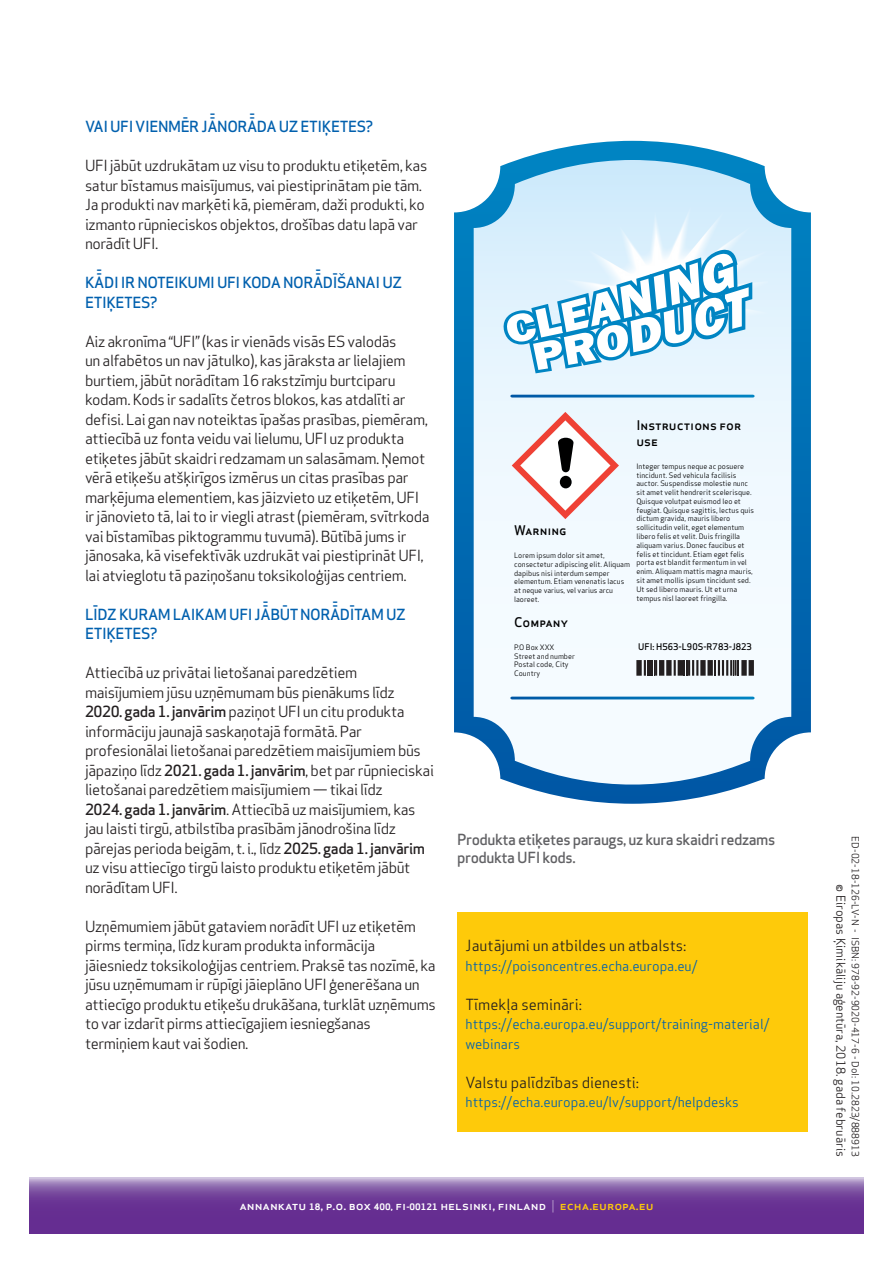
<style>
.page{position:relative;width:893px;height:1263px;background:#fff}
.page>*{position:absolute;margin:0;border:0;box-sizing:border-box;transform-origin:0 0}
.Bodytext{font:15px/19.5px "Apex Sans";letter-spacing:-.03em;color:#231f20}
.Headline_2_CAPS_blue{font:500 15px/19.5px "Apex Sans";letter-spacing:-.03em;color:#0160ae}
.Bodytext-2{font:15px "Apex Sans";color:#231f20}
.Table_Lead_row_2{font:500 15px/18px "Apex Sans";letter-spacing:-.03em;color:#616164}
.Bodytext-3{font:13.5px/19.5px "Apex Sans";color:#0160ae}
.t1{font:500 13.05px/15.6px "Apex Sans";color:#000}
.t2{font:500 12.15px "Apex Sans";color:#fff;scale:1.08 1}
.t3{font:12px "Apex Sans";color:#231f20}
.t4{font:9.75px "Apex Sans";color:#231f20}
.t5{font:500 9px "Apex Sans";color:#000}
.t6{font:7.35px/8.9px "Apex Sans";color:#000}
.s1{font-weight:500}
.s2{font-weight:700;font-size:8.7px}
.s3{font-weight:700;font-size:8.25px}
.s4{font-weight:300}
.s5{color:#feca0a}
</style>
<div class="page">
<svg style="left:30px;top:1178px;width:833px;height:55px;background:#75459c"></svg>
<div style="left:457px;top:912px;width:351px;height:219px;background:#feca0a"></div>
<svg style="left:454px;top:141px;width:357px;height:663px"></svg>
<svg style="left:474px;top:160px;width:317px;height:631px"></svg>
<svg style="left:512px;top:412px;width:107px;height:107px"></svg>
<div style="left:560px;top:476px;width:12px;height:12px;background:#000;border-radius:50%"></div>
<div style="left:741px;top:660px;width:6px;height:16px;background:#231f20"></div>
<svg style="left:748px;top:660px;width:6px;height:16px"></svg>
<svg style="left:636px;top:660px;width:104px;height:16px"></svg>
<hr style="left:512px;top:395px;width:241px;height:2px;background:#fff">
<hr style="left:512px;top:697px;width:241px;height:2px;background:#fff">
<img style="left:551px;top:207px;width:216px;height:166px">
<svg style="left:503px;top:250px;width:249px;height:123px"></svg>
<p class="Headline_2_CAPS_blue" style="left:85px;top:115px;width:290px">VAI UFI VIENMĒR JĀNORĀDA UZ ETIĶETES?</p>
<p class="Bodytext" style="left:85px;top:154px;width:344px">UFI jābūt uzdrukātam uz visu to produktu etiķetēm, kas satur bīstamus maisījumus, vai piestiprinātam pie tām.<br>Ja produkti nav marķēti kā, piemēram, daži produkti, ko izmanto rūpnieciskos objektos, drošības datu lapā var norādīt UFI.</p>
<p class="Headline_2_CAPS_blue" style="left:85px;top:271px;width:318px">KĀDI IR NOTEIKUMI UFI KODA NORĀDĪŠANAI UZ<br>ETIĶETES?</p>
<p class="Bodytext" style="left:85px;top:330px;width:346px">Aiz akronīma “UFI” (kas ir vienāds visās ES valodās<br>un alfabētos un nav jātulko), kas jāraksta ar lielajiem burtiem, jābūt norādītam 16 rakstzīmju burtciparu kodam. Kods ir sadalīts četros blokos, kas atdalīti ar defisi. Lai gan nav noteiktas īpašas prasības, piemēram, attiecībā uz fonta veidu vai lielumu, UFI uz produkta etiķetes jābūt skaidri redzamam un salasāmam. Ņemot vērā etiķešu atšķirīgos izmērus un citas prasības par marķējuma elementiem, kas jāizvieto uz etiķetēm, UFI ir jānovieto tā, lai to ir viegli atrast (piemēram, svītrkoda vai bīstamības piktogrammu tuvumā). Būtībā jums ir jānosaka, kā visefektīvāk uzdrukāt vai piestiprināt UFI, lai atvieglotu tā paziņošanu toksikoloģijas centriem.</p>
<p class="Headline_2_CAPS_blue" style="left:85px;top:602px;width:322px">LĪDZ KURAM LAIKAM UFI JĀBŪT NORĀDĪTAM UZ<br>ETIĶETES?</p>
<p class="Bodytext" style="left:85px;top:661px;width:351px">Attiecībā uz privātai lietošanai paredzētiem maisījumiem jūsu uzņēmumam būs pienākums līdz <span class="s1">2020. gada 1. janvārim</span> paziņot UFI un citu produkta informāciju jaunajā saskaņotajā formātā. Par profesionālai lietošanai paredzētiem maisījumiem būs jāpaziņo līdz <span class="s1">2021. gada 1. janvārim</span>, bet par rūpnieciskai lietošanai paredzētiem maisījumiem — tikai līdz<br><span class="s1">2024. gada 1. janvārim</span>. Attiecībā uz maisījumiem, kas jau laisti tirgū, atbilstība prasībām jānodrošina līdz pārejas perioda beigām, t. i., līdz <span class="s1">2025. gada 1. janvārim </span>uz visu attiecīgo tirgū laisto produktu etiķetēm jābūt norādītam UFI.</p>
<p class="Bodytext" style="left:85px;top:915px;width:352px">Uzņēmumiem jābūt gataviem norādīt UFI uz etiķetēm pirms termiņa, līdz kuram produkta informācija jāiesniedz toksikoloģijas centriem. Praksē tas nozīmē, ka jūsu uzņēmumam ir rūpīgi jāieplāno UFI ģenerēšana un attiecīgo produktu etiķešu drukāšana, turklāt uzņēmums to var izdarīt pirms attiecīgajiem iesniegšanas termiņiem kaut vai šodien.</p>
<p class="t1" style="left:636px;top:416px;width:106px">Instructions for use</p>
<p class="t6" style="left:636px;top:461px;width:119px">Integer tempus neque ac posuere tincidunt. Sed vehicula facilisis auctor. Suspendisse molestie nunc sit amet velit hendrerit scelerisque.<br>Quisque volutpat euismod leo et feugiat. Quisque sagittis, lectus quis dictum gravida, mauris libero sollicitudin velit, eget elementum libero felis et velit. Duis fringilla aliquam varius. Donec faucibus et felis et tincidunt. Etiam eget felis porta est blandit fermentum in vel enim. Aliquam mattis magna mauris, sit amet mollis ipsum tincidunt sed.<br>Ut sed libero mauris. Ut et urna tempus nisl laoreet fringilla.</p>
<p class="t1" style="left:514px;top:521px;width:54px">Warning</p>
<p class="t6" style="left:514px;top:550px;width:117px">Lorem ipsum dolor sit amet, consectetur adipiscing elit. Aliquam dapibus nisi interdum semper elementum. Etiam venenatis lacus at neque varius, vel varius arcu laoreet.</p>
<p class="t1" style="left:514px;top:613px;width:56px">Company</p>
<p class="t6" style="left:514px;top:642px;width:62px">P.O Box XXX<br>Street and number<br>Postal code, City<br>Country</p>
<p class="t5" style="left:638px;top:638px;width:115px">UFI: H563-L90S-R783-J823</p>
<p class="Table_Lead_row_2" style="left:457px;top:829px;width:320px">Produkta etiķetes paraugs, uz kura skaidri redzams produkta UFI kods.</p>
<p class="t4" style="left:863px;top:836px;width:322px;rotate:90deg">ED-02-18-126-LV-N - ISBN: 978-92-9020-417-6 - DoI: 10.2823/888913</p>
<p class="t3" style="left:851px;top:884px;width:274px;rotate:90deg">© Eiropas Ķimikāliju aģentūra, 2018. gada februāris</p>
<p class="Bodytext-2" style="left:466px;top:933px;width:222px">Jautājumi un atbildes un atbalsts:</p>
<p class="Bodytext-3" style="left:466px;top:955px;width:233px">https://poisoncentres.echa.europa.eu/</p>
<p class="Bodytext-2" style="left:466px;top:992px;width:118px">Tīmekļa semināri:</p>
<p class="Bodytext-3" style="left:466px;top:1013px;width:305px">https://echa.europa.eu/support/training-material/ webinars</p>
<p class="Bodytext-2" style="left:466px;top:1070px;width:175px">Valstu palīdzības dienesti:</p>
<p class="Bodytext-3" style="left:466px;top:1091px;width:275px">https://echa.europa.eu/lv/support/helpdesks</p>
<p class="t2" style="left:239px;top:1195px;width:385px">annankatu <span class="s2">18</span>, p.o. box <span class="s2">400,</span> fi<span class="s3">-</span><span class="s2">00121</span> helsinki, finland <span class="s4">|</span> <span class="s5">echa.europa.eu</span></p>
</div>
